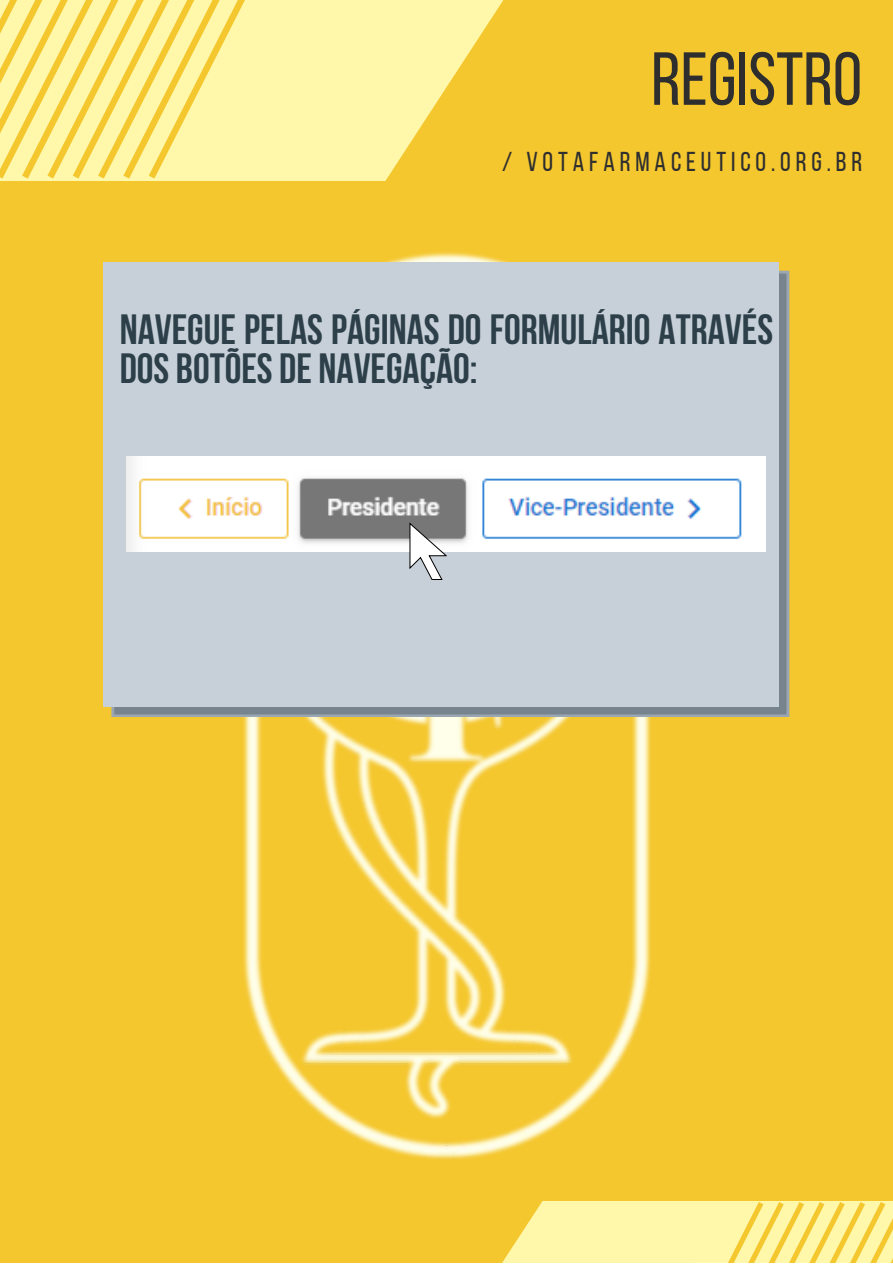
<style>
.page{position:relative;width:893px;height:1264px;background:#fff}
.page>*{position:absolute;margin:0;border:0;box-sizing:border-box;transform-origin:0 0}
.t1{font:75px "Bebas Neue";color:#2e2e2e}
.t2{font:700 42.15px/39.3px "Bebas Neue";color:#2d404a}
.t3{font:27.3px "Bebas Neue";letter-spacing:.18em;color:#2e2e2e}
</style>
<div class="page">
<div style="left:0;top:0;width:892px;height:1262px;background:#f5c72e"></div>
<svg style="left:502px;top:1201px;width:390px;height:61px;background:#fdef95"></svg>
<svg style="left:308px;top:0;width:196px;height:181px"></svg>
<svg style="left:392px;top:0;width:25px;height:178px;background:#fdf097"></svg>
<div style="left:366px;top:0;width:26px;height:178px;background:#fff8aa"></div>
<div style="left:341px;top:0;width:25px;height:178px;background:#fff8aa"></div>
<div style="left:316px;top:0;width:25px;height:178px;background:#fff8aa"></div>
<div style="left:290px;top:0;width:26px;height:178px;background:#fff8aa"></div>
<div style="left:265px;top:0;width:25px;height:178px;background:#fff8aa"></div>
<div style="left:240px;top:0;width:25px;height:178px;background:#fff8aa"></div>
<svg style="left:0;top:0;width:240px;height:178px"></svg>
<img style="left:243px;top:252px;width:408px;height:908px">
<svg style="left:111px;top:271px;width:678px;height:446px;background:#86929c"></svg>
<div style="left:103px;top:262px;width:675px;height:444px;background:#c7d0d8"></div>
<img style="left:127px;top:456px;width:638px;height:96px">
<svg style="left:409px;top:522px;width:37px;height:58px"></svg>
<p class="t1" style="left:651px;top:49px;width:212px">REGISTRO</p>
<p class="t3" style="left:502px;top:150px;width:361px">/ VOTAFARMACEUTICO.ORG.BR</p>
<p class="t2" style="left:120px;top:313px;width:655px">nAVEGUE PELAS PÁGINAS DO FORMULÁRIO ATRAVÉS<br>DOS BOTÕES DE NAVEGAÇÃO:</p>
</div>
